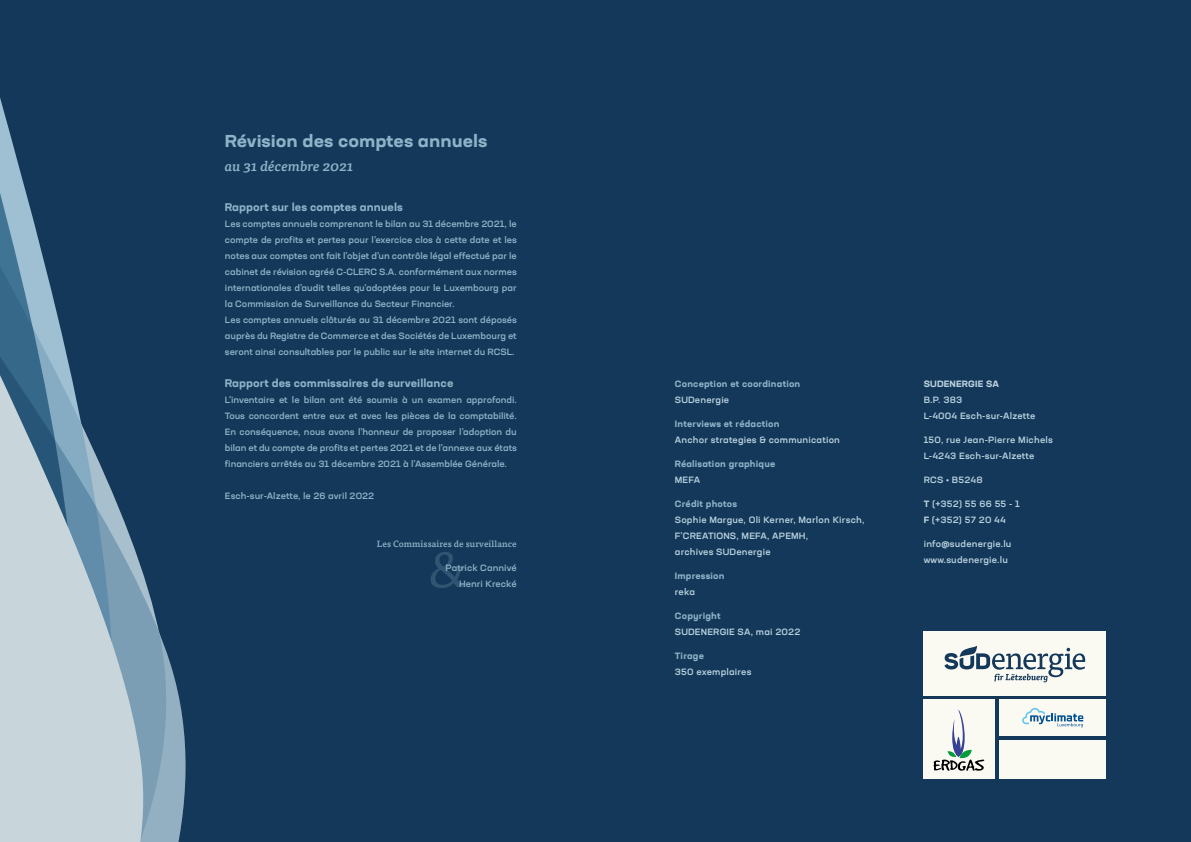
<style>
.page{position:relative;width:1191px;height:842px;background:#fff}
.page>*{position:absolute;margin:0;border:0;box-sizing:border-box;transform-origin:0 0}
.t1{font:italic 51.2px "Tisa Pro";color:#9fc0d2}
.t2{font:700 expanded 17px "Neusa Next Pro";color:#8cb3c8;scale:1.05 1}
.t3{font:italic 500 14px "Tisa Pro";letter-spacing:-.005em;color:#8cb3c8;scale:1.05 1}
.t4{font:700 expanded 11px "Neusa Next Pro";letter-spacing:.005em;color:#8cb3c8}
.t5{font:500 expanded 9px/16px "Neusa Next Pro";letter-spacing:-.005em;color:#8cb3c8}
.t6{font:500 expanded 9px/16px "Neusa Next Pro";letter-spacing:.02em;color:#bbd2e0}
.t7{font:700 expanded 9px "Neusa Next Pro";letter-spacing:.02em;color:#8cb3c8}
.t8{font:500 9px "Tisa Pro";letter-spacing:.005em;color:#8cb3c8}
.t9{font:700 expanded 9px "Neusa Next Pro";letter-spacing:.02em;color:#bbd2e0}
.s1{font-weight:700}
</style>
<div class="page">
<div style="left:0;top:0;width:595px;height:842px;background:#133859"></div>
<svg style="left:175px;top:680px;width:11px;height:162px;fill:#92b0c1"></svg>
<svg style="left:0;top:98px;width:175px;height:744px"></svg>
<div style="left:595px;top:0;width:596px;height:842px;background:#133859"></div>
<div style="left:923px;top:700px;width:72px;height:79px;background:#faf9f2"></div>
<div style="left:999px;top:700px;width:107px;height:36px;background:#faf9f2"></div>
<div style="left:999px;top:740px;width:107px;height:39px;background:#faf9f2"></div>
<svg style="left:933px;top:710px;width:51px;height:61px"></svg>
<svg style="left:1022px;top:708px;width:61px;height:19px"></svg>
<div style="left:923px;top:631px;width:183px;height:64px;background:#faf9f2"></div>
<svg style="left:944px;top:646px;width:141px;height:36px"></svg>
<h2 class="t2" style="left:225px;top:130px;width:251px">Révision des comptes annuels</h2>
<h3 class="t3" style="left:225px;top:155px;width:124px">au 31 décembre 2021</h3>
<p class="t4" style="left:225px;top:200px;width:179px">Rapport sur les comptes annuels</p>
<p class="t5" style="left:225px;top:216px;width:293px">Les comptes annuels comprenant le bilan au 31 décembre 2021, le compte de profits et pertes pour l’exercice clos à cette date et les notes aux comptes ont fait l’objet d’un contrôle légal effectué par le cabinet de révision agréé C-CLERC S.A. conformément aux normes internationales d’audit telles qu’adoptées pour le Luxembourg par la Commission de Surveillance du Secteur Financier.<br>Les comptes annuels clôturés au 31 décembre 2021 sont déposés auprès du Registre de Commerce et des Sociétés de Luxembourg et seront ainsi consultables par le public sur le site internet du RCSL.</p>
<p class="t4" style="left:225px;top:376px;width:230px">Rapport des commissaires de surveillance</p>
<p class="t5" style="left:225px;top:392px;width:293px;text-align:justify">L’inventaire et le bilan ont été soumis à un examen approfondi.<br>Tous concordent entre eux et avec les pièces de la comptabilité.<br>En conséquence, nous avons l’honneur de proposer l’adoption du bilan et du compte de profits et pertes 2021 et de l’annexe aux états financiers arrêtés au 31 décembre 2021 à l’Assemblée Générale.</p>
<p class="t5" style="left:225px;top:488px;width:151px">Esch-sur-Alzette, le 26 avril 2022</p>
<p class="t8" style="left:377px;top:537px;width:141px">Les Commissaires de surveillance</p>
<p class="t5" style="left:445px;top:560px;width:73px;text-align:right">Patrick Cannivé<br>Henri Krecké</p>
<h1 class="t1" style="left:427px;top:532px;width:42px">&amp;</h1>
<p class="t7" style="left:675px;top:378px;width:127px">Conception et coordination</p>
<p class="t6" style="left:675px;top:392px;width:56px">SUDenergie</p>
<p class="t7" style="left:675px;top:418px;width:106px">Interviews et rédaction</p>
<p class="t6" style="left:675px;top:432px;width:167px">Anchor strategies &amp; communication</p>
<p class="t7" style="left:675px;top:458px;width:102px">Réalisation graphique</p>
<p class="t6" style="left:675px;top:472px;width:27px">MEFA</p>
<p class="t7" style="left:675px;top:498px;width:64px">Crédit photos</p>
<p class="t6" style="left:675px;top:512px;width:191px">Sophie Margue, Oli Kerner, Marlon Kirsch,<br>F’CREATIONS, MEFA, APEMH,<br>archives SUDenergie</p>
<p class="t7" style="left:675px;top:570px;width:51px">Impression</p>
<p class="t6" style="left:675px;top:584px;width:22px">reka</p>
<p class="t7" style="left:675px;top:610px;width:47px">Copyright</p>
<p class="t6" style="left:675px;top:624px;width:127px">SUDENERGIE SA, mai 2022</p>
<p class="t7" style="left:675px;top:650px;width:31px">Tirage</p>
<p class="t6" style="left:675px;top:664px;width:78px">350 exemplaires</p>
<p class="t9" style="left:923px;top:378px;width:77px">SUDENERGIE SA</p>
<p class="t6" style="left:923px;top:392px;width:113px">B.P. 383<br>L-4004 Esch-sur-Alzette</p>
<p class="t6" style="left:923px;top:432px;width:131px">150, rue Jean-Pierre Michels<br>L-4243 Esch-sur-Alzette</p>
<p class="t6" style="left:923px;top:472px;width:60px">RCS <span class="s1">•</span> B5248</p>
<p class="t6" style="left:923px;top:496px;width:98px"><span class="s1">T</span> (+352) 55 66 55 - 1<br><span class="s1">F</span> (+352) 57 20 44</p>
<p class="t6" style="left:923px;top:536px;width:89px">info@sudenergie.lu www.sudenergie.lu</p>
</div>
